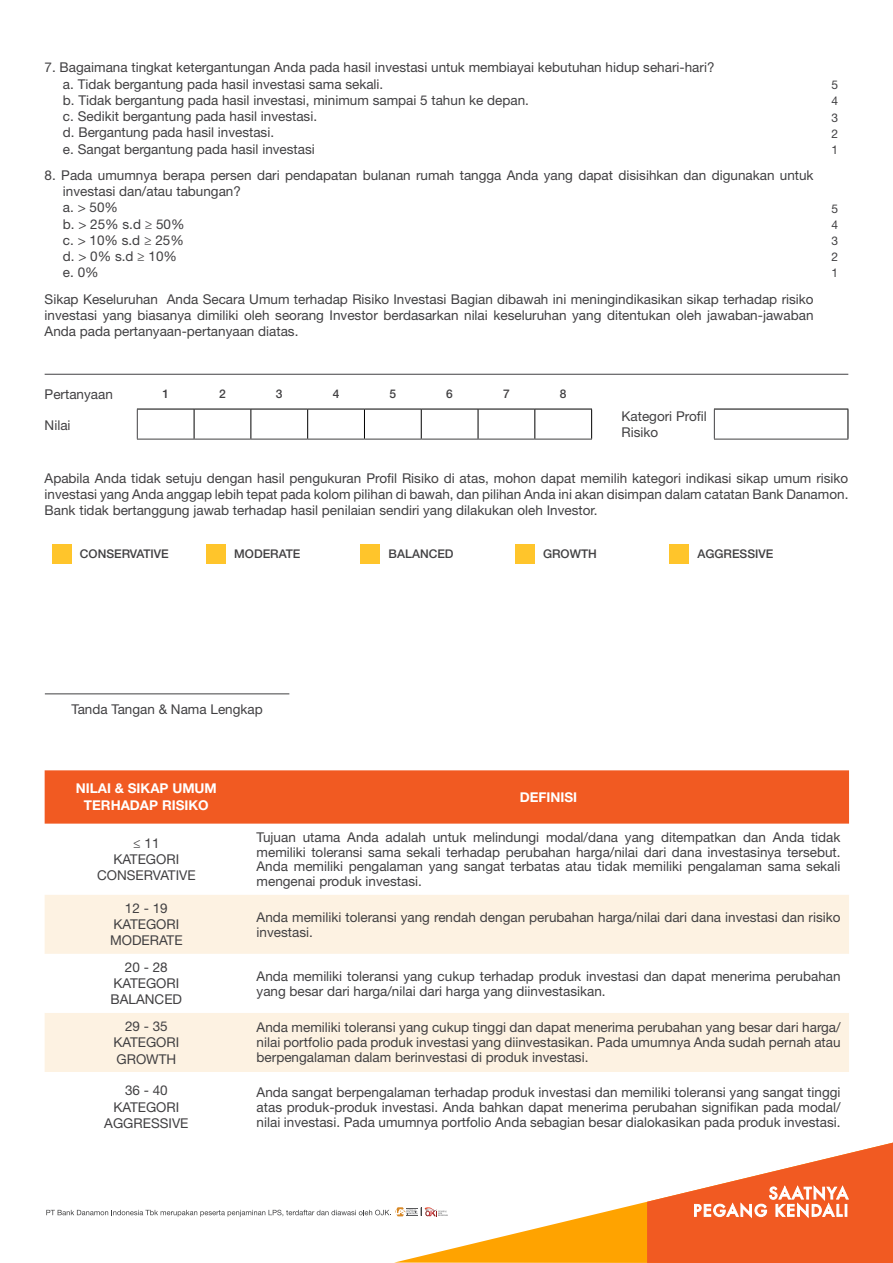
<style>
.page{position:relative;width:893px;height:1263px;background:#fff}
.page>*{position:absolute;margin:0;border:0;box-sizing:border-box;transform-origin:0 0}
.t1{font:13.5px/16.2px "Helvetica Neue LT Std";color:#414042}
.t2{font:700 13.5px/16.8px "Helvetica Neue LT Std";color:#fff;text-align:center}
.t3{font:500 12px "Helvetica Neue LT Std";color:#414042}
.t4{font:12px/16px "Helvetica Neue LT Std";color:#414042;text-align:justify}
</style>
<div class="page">
<svg style="left:394px;top:1201px;width:253px;height:62px"></svg>
<svg style="left:647px;top:1142px;width:246px;height:121px"></svg>
<svg style="left:46px;top:1207px;width:402px;height:10px"></svg>
<hr style="left:137px;top:409px;width:57px;height:1px;background:#000">
<hr style="left:194px;top:409px;width:57px;height:1px;background:#000">
<hr style="left:194px;top:409px;width:1px;height:30px;background:#000">
<hr style="left:251px;top:409px;width:57px;height:1px;background:#000">
<hr style="left:250px;top:409px;width:1px;height:30px;background:#000">
<hr style="left:308px;top:409px;width:56px;height:1px;background:#000">
<hr style="left:307px;top:409px;width:1px;height:30px;background:#000">
<hr style="left:364px;top:409px;width:57px;height:1px;background:#000">
<hr style="left:364px;top:409px;width:1px;height:30px;background:#000">
<hr style="left:421px;top:409px;width:57px;height:1px;background:#000">
<hr style="left:421px;top:409px;width:1px;height:30px;background:#000">
<hr style="left:478px;top:409px;width:57px;height:1px;background:#000">
<hr style="left:478px;top:409px;width:1px;height:30px;background:#000">
<hr style="left:535px;top:409px;width:57px;height:1px;background:#000">
<hr style="left:534px;top:409px;width:1px;height:30px;background:#000">
<hr style="left:591px;top:409px;width:1px;height:30px;background:#000">
<hr style="left:137px;top:409px;width:1px;height:30px;background:#414042">
<hr style="left:137px;top:439px;width:57px;height:1px;background:#414042">
<hr style="left:194px;top:439px;width:57px;height:1px;background:#414042">
<hr style="left:251px;top:439px;width:57px;height:1px;background:#414042">
<hr style="left:308px;top:439px;width:56px;height:1px;background:#414042">
<hr style="left:364px;top:439px;width:57px;height:1px;background:#414042">
<hr style="left:421px;top:439px;width:57px;height:1px;background:#414042">
<hr style="left:478px;top:439px;width:57px;height:1px;background:#414042">
<hr style="left:535px;top:439px;width:57px;height:1px;background:#414042">
<hr style="left:714px;top:409px;width:134px;height:1px;background:#000">
<hr style="left:848px;top:409px;width:1px;height:30px;background:#000">
<hr style="left:714px;top:409px;width:1px;height:30px;background:#414042">
<hr style="left:714px;top:439px;width:134px;height:1px;background:#414042">
<hr style="left:45px;top:374px;width:803px;height:1px;background:#414042">
<hr style="left:45px;top:693px;width:244px;height:1px;background:#414042">
<div style="left:52px;top:544px;width:19px;height:20px;background:#ffc52b"></div>
<div style="left:206px;top:544px;width:19px;height:20px;background:#ffc52b"></div>
<div style="left:361px;top:544px;width:19px;height:20px;background:#ffc52b"></div>
<div style="left:515px;top:544px;width:19px;height:20px;background:#ffc52b"></div>
<div style="left:669px;top:544px;width:20px;height:20px;background:#ffc52b"></div>
<div style="left:45px;top:770px;width:804px;height:54px;background:#f15a22"></div>
<div style="left:45px;top:895px;width:804px;height:59px;background:#fdf2e2"></div>
<div style="left:45px;top:1013px;width:804px;height:59px;background:#fdf2e2"></div>
<p class="t1" style="left:63px;top:59px;width:653px;text-indent:-18px">7. Bagaimana tingkat ketergantungan Anda pada hasil investasi untuk membiayai kebutuhan hidup sehari-hari? a. Tidak bergantung pada hasil investasi sama sekali.<br>b. Tidak bergantung pada hasil investasi, minimum sampai 5 tahun ke depan.<br>c. Sedikit bergantung pada hasil investasi.<br>d. Bergantung pada hasil investasi.<br>e. Sangat bergantung pada hasil investasi</p>
<p class="t1" style="left:63px;top:167px;width:752px;text-indent:-18px">8. Pada umumnya berapa persen dari pendapatan bulanan rumah tangga Anda yang dapat disisihkan dan digunakan untuk investasi dan/atau tabungan?<br>a. &gt; 50%<br>b. &gt; 25% s.d ≥ 50%<br>c. &gt; 10% s.d ≥ 25%<br>d. &gt; 0% s.d ≥ 10%<br>e. 0%</p>
<p class="t1" style="left:45px;top:290px;width:770px;text-align:justify">Sikap Keseluruhan Anda Secara Umum terhadap Risiko Investasi Bagian dibawah ini meningindikasikan sikap terhadap risiko investasi yang biasanya dimiliki oleh seorang Investor berdasarkan nilai keseluruhan yang ditentukan oleh jawaban-jawaban Anda pada pertanyaan-pertanyaan diatas.</p>
<p class="t4" style="left:831px;top:77px;width:8px">5<br>4<br>3<br>2<br>1</p>
<p class="t4" style="left:831px;top:200px;width:8px">5<br>4<br>3<br>2<br>1</p>
<p class="t1" style="left:45px;top:386px;width:70px">Pertanyaan</p>
<p class="t3" style="left:162px;top:386px;width:8px">1</p>
<p class="t3" style="left:219px;top:386px;width:8px">2</p>
<p class="t3" style="left:276px;top:386px;width:8px">3</p>
<p class="t3" style="left:333px;top:386px;width:8px">4</p>
<p class="t3" style="left:389px;top:386px;width:8px">5</p>
<p class="t3" style="left:446px;top:386px;width:8px">6</p>
<p class="t3" style="left:503px;top:386px;width:8px">7</p>
<p class="t3" style="left:560px;top:386px;width:8px">8</p>
<p class="t1" style="left:45px;top:416px;width:27px">Nilai</p>
<p class="t1" style="left:621px;top:408px;width:87px">Kategori Profil<br>Risiko</p>
<p class="t1" style="left:45px;top:470px;width:805px;text-align:justify">Apabila Anda tidak setuju dengan hasil pengukuran Profil Risiko di atas, mohon dapat memilih kategori indikasi sikap umum risiko investasi yang Anda anggap lebih tepat pada kolom pilihan di bawah, dan pilihan Anda ini akan disimpan dalam catatan Bank Danamon.<br>Bank tidak bertanggung jawab terhadap hasil penilaian sendiri yang dilakukan oleh Investor.</p>
<p class="t3" style="left:80px;top:546px;width:90px">CONSERVATIVE</p>
<p class="t3" style="left:234px;top:546px;width:68px">MODERATE</p>
<p class="t3" style="left:389px;top:546px;width:66px">BALANCED</p>
<p class="t3" style="left:543px;top:546px;width:55px">GROWTH</p>
<p class="t3" style="left:697px;top:546px;width:78px">AGGRESSIVE</p>
<p class="t1" style="left:71px;top:701px;width:193px">Tanda Tangan &amp; Nama Lengkap</p>
<p class="t2" style="left:76px;top:780px;width:142px">NILAI &amp; SIKAP UMUM<br>TERHADAP RISIKO</p>
<p class="t2" style="left:520px;top:788px;width:59px">DEFINISI</p>
<p class="t1" style="left:97px;top:835px;width:100px;text-align:center">≤ 11<br>KATEGORI<br>CONSERVATIVE</p>
<p class="t1" style="left:257px;top:829px;width:585px;line-height:14.9px;text-align:justify">Tujuan utama Anda adalah untuk melindungi modal/dana yang ditempatkan dan Anda tidak memiliki toleransi sama sekali terhadap perubahan harga/nilai dari dana investasinya tersebut.<br>Anda memiliki pengalaman yang sangat terbatas atau tidak memiliki pengalaman sama sekali mengenai produk investasi.</p>
<p class="t1" style="left:110px;top:900px;width:74px;text-align:center">12 - 19<br>KATEGORI<br>MODERATE</p>
<p class="t1" style="left:257px;top:909px;width:585px;line-height:14.9px">Anda memiliki toleransi yang rendah dengan perubahan harga/nilai dari dana investasi dan risiko investasi.</p>
<p class="t1" style="left:111px;top:959px;width:73px;text-align:center">20 - 28<br>KATEGORI<br>BALANCED</p>
<p class="t1" style="left:257px;top:968px;width:585px;line-height:14.9px">Anda memiliki toleransi yang cukup terhadap produk investasi dan dapat menerima perubahan yang besar dari harga/nilai dari harga yang diinvestasikan.</p>
<p class="t1" style="left:114px;top:1018px;width:67px;text-align:center">29 - 35<br>KATEGORI<br>GROWTH</p>
<p class="t1" style="left:257px;top:1020px;width:585px;line-height:14.9px;text-align:justify">Anda memiliki toleransi yang cukup tinggi dan dapat menerima perubahan yang besar dari harga/ nilai portfolio pada produk investasi yang diinvestasikan. Pada umumnya Anda sudah pernah atau berpengalaman dalam berinvestasi di produk investasi.</p>
<p class="t1" style="left:104px;top:1082px;width:86px;text-align:center">36 - 40<br>KATEGORI<br>AGGRESSIVE</p>
<p class="t1" style="left:257px;top:1084px;width:585px;line-height:14.9px;text-align:justify">Anda sangat berpengalaman terhadap produk investasi dan memiliki toleransi yang sangat tinggi atas produk-produk investasi. Anda bahkan dapat menerima perubahan signifikan pada modal/ nilai investasi. Pada umumnya portfolio Anda sebagian besar dialokasikan pada produk investasi.</p>
</div>
